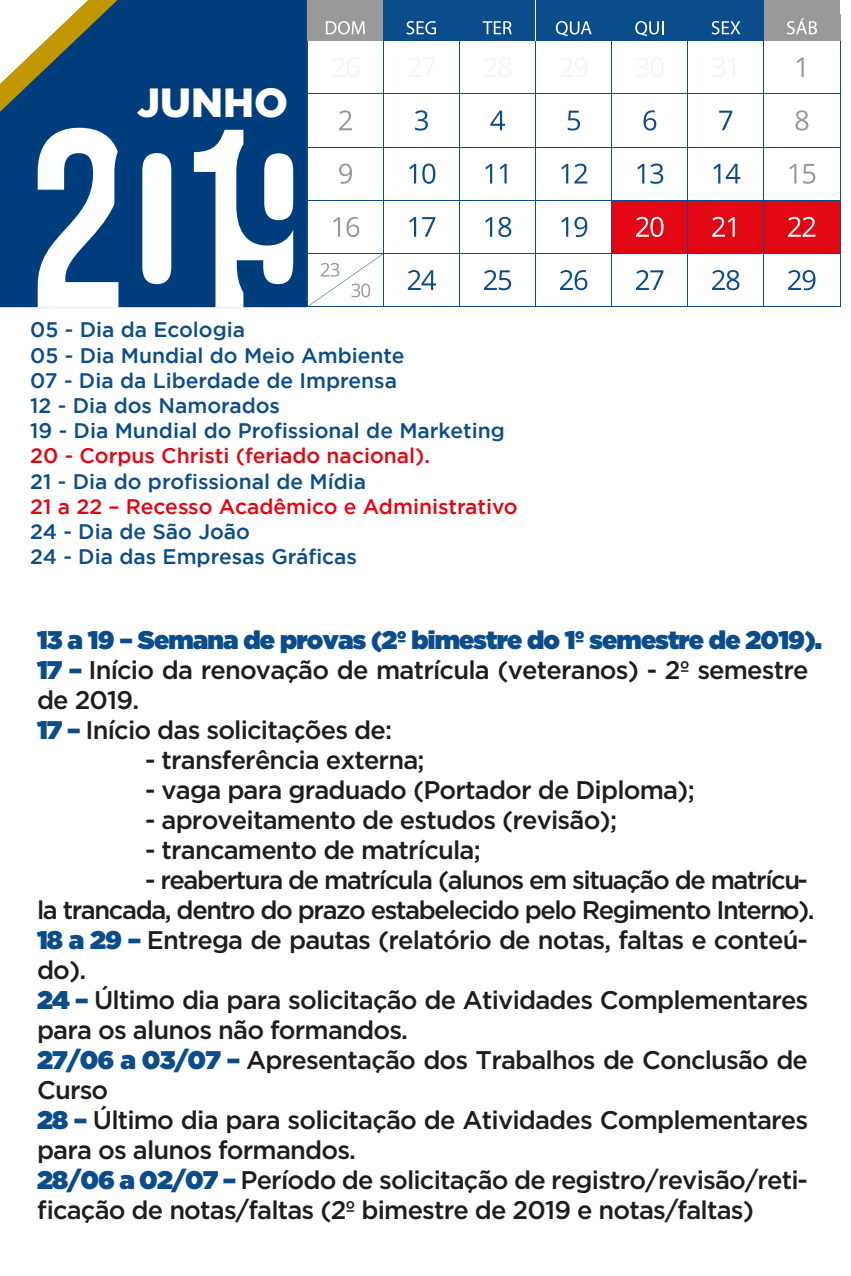
<style>
.page{position:relative;width:851px;height:1276px;background:#fff}
.page>*{position:absolute;margin:0;border:0;box-sizing:border-box;transform-origin:0 0}
.t1{font:900 40.8px "Gotham";color:#fff}
.t2{font:500 25.5px/30px "Gotham";letter-spacing:-.035em;color:#1d1d1b}
.t3{font:25.5px "Gotham Ultra";letter-spacing:-.03em;color:#0b4c8b}
.t4{font:500 21px/25.2px "Gotham";color:#0b4c8b}
.t5{font:500 21px "Gotham";color:#e30613}
.s1{font-family:"Gotham Ultra";font-weight:400;color:#0b4c8b}
</style>
<div class="page">
<div style="left:764px;top:201px;width:75px;height:52px;background:#e30613"></div>
<div style="left:688px;top:201px;width:75px;height:52px;background:#e30613"></div>
<div style="left:611px;top:201px;width:76px;height:52px;background:#e30613"></div>
<div style="left:764px;top:14px;width:75px;height:27px;background:#999"></div>
<div style="left:611px;top:14px;width:76px;height:27px;background:#0b4c8b"></div>
<div style="left:688px;top:14px;width:75px;height:27px;background:#0b4c8b"></div>
<div style="left:535px;top:14px;width:76px;height:27px;background:#0b4c8b"></div>
<div style="left:459px;top:14px;width:76px;height:27px;background:#0b4c8b"></div>
<div style="left:383px;top:14px;width:76px;height:27px;background:#0b4c8b"></div>
<div style="left:307px;top:14px;width:76px;height:27px;background:#999"></div>
<hr style="left:307px;top:93px;width:533px;height:1px;background:#0b4c8b">
<hr style="left:307px;top:147px;width:533px;height:1px;background:#0b4c8b">
<hr style="left:307px;top:200px;width:533px;height:1px;background:#0b4c8b">
<hr style="left:307px;top:253px;width:533px;height:1px;background:#0b4c8b">
<hr style="left:307px;top:307px;width:533px;height:1px;background:#0b4c8b">
<hr style="left:307px;top:41px;width:1px;height:266px;background:#0b4c8b">
<hr style="left:383px;top:41px;width:1px;height:266px;background:#0b4c8b">
<hr style="left:459px;top:41px;width:1px;height:266px;background:#0b4c8b">
<hr style="left:535px;top:41px;width:1px;height:266px;background:#0b4c8b">
<hr style="left:611px;top:41px;width:1px;height:266px;background:#0b4c8b">
<hr style="left:687px;top:41px;width:1px;height:266px;background:#0b4c8b">
<hr style="left:763px;top:41px;width:1px;height:266px;background:#0b4c8b">
<hr style="left:839px;top:41px;width:1px;height:266px;background:#0b4c8b">
<svg style="left:687px;top:14px;width:1px;height:27px"></svg>
<svg style="left:763px;top:14px;width:1px;height:27px"></svg>
<svg style="left:839px;top:14px;width:1px;height:27px"></svg>
<svg style="left:796px;top:57px;width:7px;height:20px"></svg>
<svg style="left:339px;top:110px;width:13px;height:20px"></svg>
<svg style="left:415px;top:110px;width:13px;height:21px"></svg>
<svg style="left:490px;top:111px;width:15px;height:19px"></svg>
<svg style="left:567px;top:111px;width:13px;height:20px"></svg>
<svg style="left:643px;top:110px;width:13px;height:21px"></svg>
<svg style="left:719px;top:111px;width:13px;height:19px"></svg>
<svg style="left:795px;top:110px;width:13px;height:21px"></svg>
<svg style="left:339px;top:164px;width:13px;height:20px"></svg>
<svg style="left:409px;top:164px;width:7px;height:19px"></svg>
<svg style="left:422px;top:164px;width:13px;height:20px"></svg>
<svg style="left:485px;top:164px;width:7px;height:19px"></svg>
<svg style="left:499px;top:164px;width:7px;height:19px"></svg>
<svg style="left:561px;top:164px;width:7px;height:19px"></svg>
<svg style="left:574px;top:164px;width:13px;height:19px"></svg>
<svg style="left:637px;top:164px;width:7px;height:19px"></svg>
<svg style="left:650px;top:164px;width:13px;height:20px"></svg>
<svg style="left:713px;top:164px;width:27px;height:19px"></svg>
<svg style="left:789px;top:164px;width:7px;height:19px"></svg>
<svg style="left:803px;top:164px;width:12px;height:20px"></svg>
<svg style="left:333px;top:217px;width:7px;height:20px"></svg>
<svg style="left:346px;top:217px;width:13px;height:20px"></svg>
<svg style="left:409px;top:217px;width:7px;height:20px"></svg>
<svg style="left:422px;top:217px;width:13px;height:20px"></svg>
<svg style="left:485px;top:217px;width:7px;height:20px"></svg>
<svg style="left:498px;top:217px;width:13px;height:20px"></svg>
<svg style="left:561px;top:217px;width:7px;height:20px"></svg>
<svg style="left:574px;top:217px;width:13px;height:20px"></svg>
<svg style="left:636px;top:217px;width:27px;height:20px"></svg>
<svg style="left:712px;top:217px;width:22px;height:20px"></svg>
<svg style="left:788px;top:217px;width:27px;height:20px"></svg>
<svg style="left:308px;top:254px;width:75px;height:53px"></svg>
<svg style="left:408px;top:270px;width:28px;height:20px"></svg>
<svg style="left:484px;top:270px;width:27px;height:20px"></svg>
<svg style="left:560px;top:270px;width:27px;height:20px"></svg>
<svg style="left:636px;top:270px;width:27px;height:20px"></svg>
<svg style="left:712px;top:270px;width:27px;height:20px"></svg>
<svg style="left:788px;top:270px;width:27px;height:20px"></svg>
<div style="left:764px;top:0;width:75px;height:40px;background:#999"></div>
<div style="left:611px;top:0;width:76px;height:40px;background:#0b4c8b"></div>
<div style="left:688px;top:0;width:75px;height:40px;background:#0b4c8b"></div>
<div style="left:535px;top:0;width:76px;height:40px;background:#0b4c8b"></div>
<div style="left:459px;top:0;width:76px;height:40px;background:#0b4c8b"></div>
<div style="left:383px;top:0;width:76px;height:40px;background:#0b4c8b"></div>
<div style="left:307px;top:0;width:76px;height:40px;background:#999"></div>
<svg style="left:326px;top:21px;width:39px;height:13px"></svg>
<svg style="left:406px;top:21px;width:30px;height:13px"></svg>
<svg style="left:482px;top:21px;width:29px;height:13px"></svg>
<svg style="left:555px;top:21px;width:36px;height:15px"></svg>
<svg style="left:635px;top:21px;width:29px;height:15px"></svg>
<svg style="left:711px;top:21px;width:29px;height:13px"></svg>
<svg style="left:787px;top:18px;width:30px;height:16px"></svg>
<div style="left:0;top:0;width:307px;height:307px;background:#003d7c"></div>
<svg style="left:0;top:0;width:117px;height:112px"></svg>
<svg style="left:38px;top:128px;width:80px;height:179px"></svg>
<svg style="left:142px;top:153px;width:29px;height:131px"></svg>
<svg style="left:194px;top:130px;width:99px;height:177px"></svg>
<h1 class="t1" style="left:137px;top:79px;width:152px">JUNHO</h1>
<p class="t4" style="left:30px;top:317px;width:476px">05 - Dia da Ecologia<br>05 - Dia Mundial do Meio Ambiente<br>07 - Dia da Liberdade de Imprensa<br>12 - Dia dos Namorados<br>19 - Dia Mundial do Profissional de Marketing</p>
<p class="t5" style="left:30px;top:444px;width:401px">20 - Corpus Christi (feriado nacional).</p>
<p class="t4" style="left:30px;top:468px;width:337px">21 - Dia do profissional de Mídia</p>
<p class="t5" style="left:30px;top:494px;width:489px">21 a 22 – Recesso Acadêmico e Administrativo</p>
<p class="t4" style="left:30px;top:518px;width:328px">24 - Dia de São João<br>24 - Dia das Empresas Gráficas</p>
<p class="t3" style="left:37px;top:625px;width:786px">13 a 19 – Semana de provas (2º bimestre do 1º semestre de 2019).</p>
<p class="t2" style="left:37px;top:654px;width:772px"><span class="s1">17 –</span> Início da renovação de matrícula (veteranos) - 2º semestre de 2019.<br><span class="s1">17 –</span> Início das solicitações de:</p>
<p class="t2" style="left:145px;top:744px;width:281px">- transferência externa;</p>
<p class="t2" style="left:145px;top:774px;width:551px">- vaga para graduado (Portador de Diploma);</p>
<p class="t2" style="left:145px;top:804px;width:473px">- aproveitamento de estudos (revisão);</p>
<p class="t2" style="left:145px;top:834px;width:337px">- trancamento de matrícula;</p>
<p class="t2" style="left:37px;top:864px;width:779px;text-indent:108px">- reabertura de matrícula (alunos em situação de matrícu&shy;la trancada, dentro do prazo estabelecido pelo Regimento Interno).<br><span class="s1">18 a 29 –</span> Entrega de pautas (relatório de notas, faltas e conteú&shy;do).<br><span class="s1">24 –</span> Último dia para solicitação de Atividades Complementares para os alunos não formandos.<br><span class="s1">27/06 a 03/07 –</span> Apresentação dos Trabalhos de Conclusão de Curso<br><span class="s1">28 –</span> Último dia para solicitação de Atividades Complementares para os alunos formandos.<br><span class="s1">28/06 a 02/07 –</span> Período de solicitação de registro/revisão/reti&shy;ficação de notas/faltas (2º bimestre de 2019 e notas/faltas)</p>
</div>
